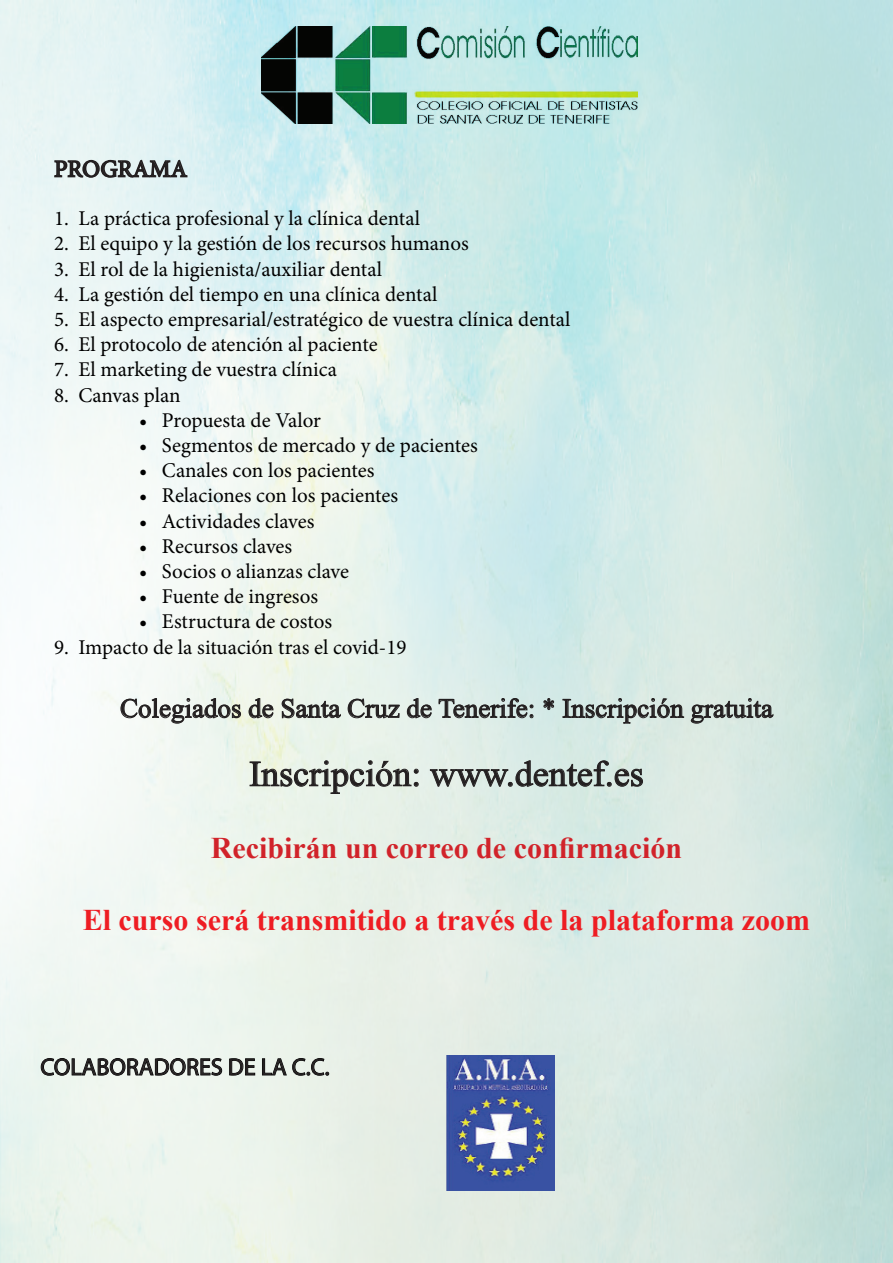
<style>
.page{position:relative;width:893px;height:1263px;background:#fff}
.page>*{position:absolute;margin:0;border:0;box-sizing:border-box;transform-origin:0 0}
.t1{font:36px "Times New Roman";color:#231f20}
.t2{font:700 30px "Times New Roman";color:#ee1d23}
.t3{font:700 30px "Times New Roman";color:#d1232a}
.t4{font:27px "Times New Roman";color:#231f20}
.t5{font:24px "Myriad Pro";color:#231f20}
.t6{font:24px "Minion Pro";color:#231f20}
.t7{font:21px "Minion Pro";color:#000}
</style>
<div class="page">
<img style="left:0;top:0;width:893px;height:1263px">
<svg style="left:53px;top:41px;width:135px;height:256px;background:#dfeded"></svg>
<svg style="left:120px;top:698px;width:121px;height:26px"></svg>
<svg style="left:248px;top:698px;width:26px;height:20px"></svg>
<svg style="left:281px;top:698px;width:60px;height:20px"></svg>
<svg style="left:347px;top:698px;width:53px;height:20px"></svg>
<svg style="left:407px;top:698px;width:25px;height:20px"></svg>
<svg style="left:438px;top:698px;width:96px;height:20px;background:#a6b0ae"></svg>
<svg style="left:543px;top:698px;width:11px;height:12px"></svg>
<svg style="left:562px;top:698px;width:122px;height:26px;background:#aebbb7"></svg>
<svg style="left:690px;top:698px;width:84px;height:26px;background:#adb8b2"></svg>
<svg style="left:249px;top:760px;width:170px;height:34px;background:#c7cec6"></svg>
<svg style="left:430px;top:760px;width:213px;height:27px;background:#b4c0bb"></svg>
<svg style="left:41px;top:1054px;width:181px;height:22px"></svg>
<svg style="left:229px;top:1058px;width:26px;height:18px"></svg>
<svg style="left:262px;top:1054px;width:67px;height:22px"></svg>
<img style="left:446px;top:1055px;width:108px;height:135px">
<img style="left:261px;top:27px;width:376px;height:96px">
<p class="t6" style="left:54px;top:153px;width:135px">PROGRAMA</p>
<p class="t7" style="left:54px;top:204px;width:367px">1. La práctica profesional y la clínica dental</p>
<p class="t7" style="left:54px;top:230px;width:416px">2. El equipo y la gestión de los recursos humanos</p>
<p class="t7" style="left:54px;top:255px;width:329px">3. El rol de la higienista/auxiliar dental</p>
<p class="t7" style="left:54px;top:280px;width:385px">4. La gestión del tiempo en una clínica dental</p>
<p class="t7" style="left:54px;top:305px;width:518px">5. El aspecto empresarial/estratégico de vuestra clínica dental</p>
<p class="t7" style="left:54px;top:330px;width:325px">6. El protocolo de atención al paciente</p>
<p class="t7" style="left:54px;top:356px;width:285px">7. El marketing de vuestra clínica</p>
<p class="t7" style="left:54px;top:381px;width:128px">8. Canvas plan</p>
<p class="t7" style="left:139px;top:406px;width:183px">• Propuesta de Valor</p>
<p class="t7" style="left:139px;top:431px;width:340px">• Segmentos de mercado y de pacientes</p>
<p class="t7" style="left:139px;top:456px;width:237px">• Canales con los pacientes</p>
<p class="t7" style="left:139px;top:482px;width:261px">• Relaciones con los pacientes</p>
<p class="t7" style="left:139px;top:507px;width:177px">• Actividades claves</p>
<p class="t7" style="left:139px;top:532px;width:155px">• Recursos claves</p>
<p class="t7" style="left:139px;top:557px;width:212px">• Socios o alianzas clave</p>
<p class="t7" style="left:139px;top:582px;width:181px">• Fuente de ingresos</p>
<p class="t7" style="left:139px;top:608px;width:195px">• Estructura de costos</p>
<p class="t7" style="left:54px;top:633px;width:354px">9. Impacto de la situación tras el covid-19</p>
<p class="t4" style="left:120px;top:689px;width:654px">Colegiados de Santa Cruz de Tenerife: * Inscripción gratuita</p>
<h1 class="t1" style="left:249px;top:748px;width:396px">Inscripción: www.dentef.es</h1>
<h2 class="t3" style="left:211px;top:826px;width:473px">Recibirán un correo de confirmación</h2>
<h2 class="t2" style="left:83px;top:898px;width:729px">El curso será transmitido a través de la plataforma zoom</h2>
<p class="t5" style="left:40px;top:1052px;width:291px">COLABORADORES DE LA C.C.</p>
</div>
